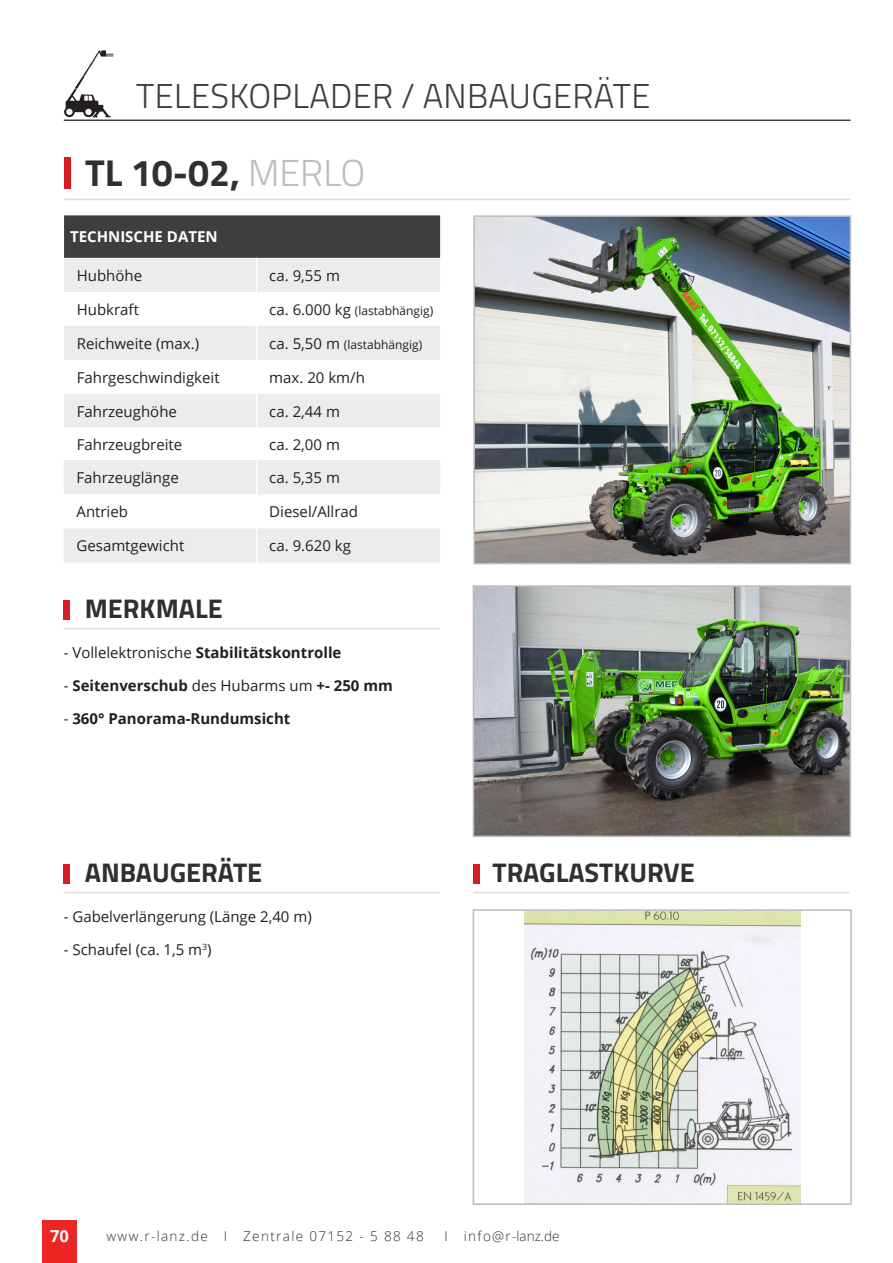
<style>
.page{position:relative;width:893px;height:1263px;background:#fff}
.page>*{position:absolute;margin:0;border:0;box-sizing:border-box;transform-origin:0 0}
.t1{font:700 37.5px "Titillium Web";color:#312f30}
.t2{font:300 34.5px "Titillium Web";letter-spacing:.01em;color:#3e3e3f}
.t3{font:700 27px "Titillium Web";color:#312f30}
.t4{font:700 16.5px "Open Sans";color:#fff}
.t5{font:15px "Open Sans";color:#231f20}
.t6{font:700 15px "Open Sans";color:#231f20}
.t7{font:700 15px "Open Sans";color:#fff}
.t8{font:300 13.5px "Open Sans";letter-spacing:.1em;color:#312f30}
.t9{font:300 13.5px "Open Sans";color:#312f30}
.t10{font:12px "Open Sans";color:#231f20}
.s1{font-weight:300;color:#bcbdc0}
.s2{font-size:15px}
.s3{font-weight:400}
</style>
<div class="page">
<div style="left:43px;top:1220px;width:34px;height:43px;background:#eb2624"></div>
<hr style="left:64px;top:120px;width:786px;height:1px;background:#3e3e3f">
<svg style="left:64px;top:50px;width:49px;height:67px"></svg>
<div style="left:473px;top:864px;width:7px;height:20px;background:#da1c22"></div>
<hr style="left:473px;top:892px;width:377px;height:1px;background:#dcdddf">
<hr style="left:64px;top:892px;width:376px;height:1px;background:#dcdddf">
<div style="left:64px;top:864px;width:6px;height:20px;background:#da1c22"></div>
<img style="left:524px;top:912px;width:276px;height:290px">
<div style="left:473px;top:909px;width:379px;height:296px;border:2px solid #bcbdc0"></div>
<div style="left:64px;top:215px;width:376px;height:43px;background:#3e3e3f"></div>
<svg style="left:64px;top:258px;width:376px;height:169px;fill:#ececee"></svg>
<hr style="left:256px;top:258px;width:1px;height:34px;background:#fff">
<hr style="left:256px;top:292px;width:1px;height:34px;background:#fff">
<hr style="left:256px;top:326px;width:1px;height:34px;background:#fff">
<hr style="left:256px;top:360px;width:1px;height:34px;background:#fff">
<hr style="left:256px;top:394px;width:1px;height:33px;background:#fff">
<hr style="left:64px;top:199px;width:787px;height:1px;background:#dcdddf">
<svg style="left:64px;top:460px;width:376px;height:102px"></svg>
<hr style="left:256px;top:460px;width:1px;height:34px;background:#fff">
<hr style="left:256px;top:494px;width:1px;height:34px;background:#fff">
<hr style="left:256px;top:528px;width:1px;height:34px;background:#fff">
<div style="left:64px;top:157px;width:6px;height:32px;background:#da1c22"></div>
<img style="left:476px;top:218px;width:372px;height:343px">
<div style="left:473px;top:215px;width:378px;height:349px;border:2px solid #bcbdc0"></div>
<hr style="left:64px;top:628px;width:376px;height:1px;background:#dcdddf">
<div style="left:64px;top:600px;width:6px;height:20px;background:#da1c22"></div>
<img style="left:476px;top:588px;width:372px;height:246px">
<div style="left:473px;top:585px;width:378px;height:252px;border:2px solid #bcbdc0"></div>
<h2 class="t2" style="left:136px;top:71px;width:516px">TELESKOPLADER / ANBAUGERÄTE</h2>
<p class="t1" style="left:85px;top:144px;width:282px">TL 10-02, <span class="s1">MERLO</span></p>
<p class="t7" style="left:70px;top:226px;width:149px">TECHNISCHE DATEN</p>
<p class="t5" style="left:77px;top:265px;width:67px">Hubhöhe</p>
<p class="t5" style="left:269px;top:265px;width:72px">ca. 9,55 m</p>
<p class="t5" style="left:77px;top:299px;width:64px">Hubkraft</p>
<p class="t10" style="left:269px;top:302px;width:165px"><span class="s2">ca. 6.000 kg</span> (lastabhängig)</p>
<p class="t5" style="left:77px;top:333px;width:124px">Reichweite (max.)</p>
<p class="t10" style="left:269px;top:336px;width:154px"><span class="s2">ca. 5,50 m</span> (lastabhängig)</p>
<p class="t5" style="left:77px;top:367px;width:144px">Fahrgeschwindigkeit</p>
<p class="t5" style="left:269px;top:367px;width:97px">max. 20 km/h</p>
<p class="t5" style="left:77px;top:401px;width:102px">Fahrzeughöhe</p>
<p class="t5" style="left:269px;top:401px;width:72px">ca. 2,44 m</p>
<p class="t5" style="left:77px;top:434px;width:107px">Fahrzeugbreite</p>
<p class="t5" style="left:269px;top:434px;width:72px">ca. 2,00 m</p>
<p class="t5" style="left:77px;top:467px;width:104px">Fahrzeuglänge</p>
<p class="t5" style="left:269px;top:467px;width:72px">ca. 5,35 m</p>
<p class="t5" style="left:77px;top:501px;width:53px">Antrieb</p>
<p class="t5" style="left:269px;top:501px;width:90px">Diesel/Allrad</p>
<p class="t5" style="left:77px;top:535px;width:109px">Gesamtgewicht</p>
<p class="t5" style="left:269px;top:535px;width:83px">ca. 9.620 kg</p>
<p class="t3" style="left:85px;top:588px;width:139px">MERKMALE</p>
<p class="t6" style="left:64px;top:641px;width:279px"><span class="s3">- Vollelektronische</span> Stabilitätskontrolle</p>
<p class="t6" style="left:64px;top:674px;width:331px"><span class="s3">-</span> Seitenverschub <span class="s3">des Hubarms um</span> +- 250 mm</p>
<p class="t6" style="left:64px;top:707px;width:228px"><span class="s3">-</span> 360° Panorama-Rundumsicht</p>
<p class="t3" style="left:85px;top:852px;width:179px">ANBAUGERÄTE</p>
<p class="t3" style="left:492px;top:852px;width:204px">TRAGLASTKURVE</p>
<p class="t5" style="left:64px;top:906px;width:250px">- Gabelverlängerung (Länge 2,40 m)</p>
<p class="t5" style="left:64px;top:939px;width:149px">- Schaufel (ca. 1,5 m<sup>3</sup>)</p>
<p class="t4" style="left:50px;top:1224px;width:20px">70</p>
<p class="t8" style="left:107px;top:1226px;width:319px">www.r-lanz.de I Zentrale 07152 - 5 88 48</p>
<p class="t9" style="left:445px;top:1226px;width:117px">I info@r-lanz.de</p>
</div>
